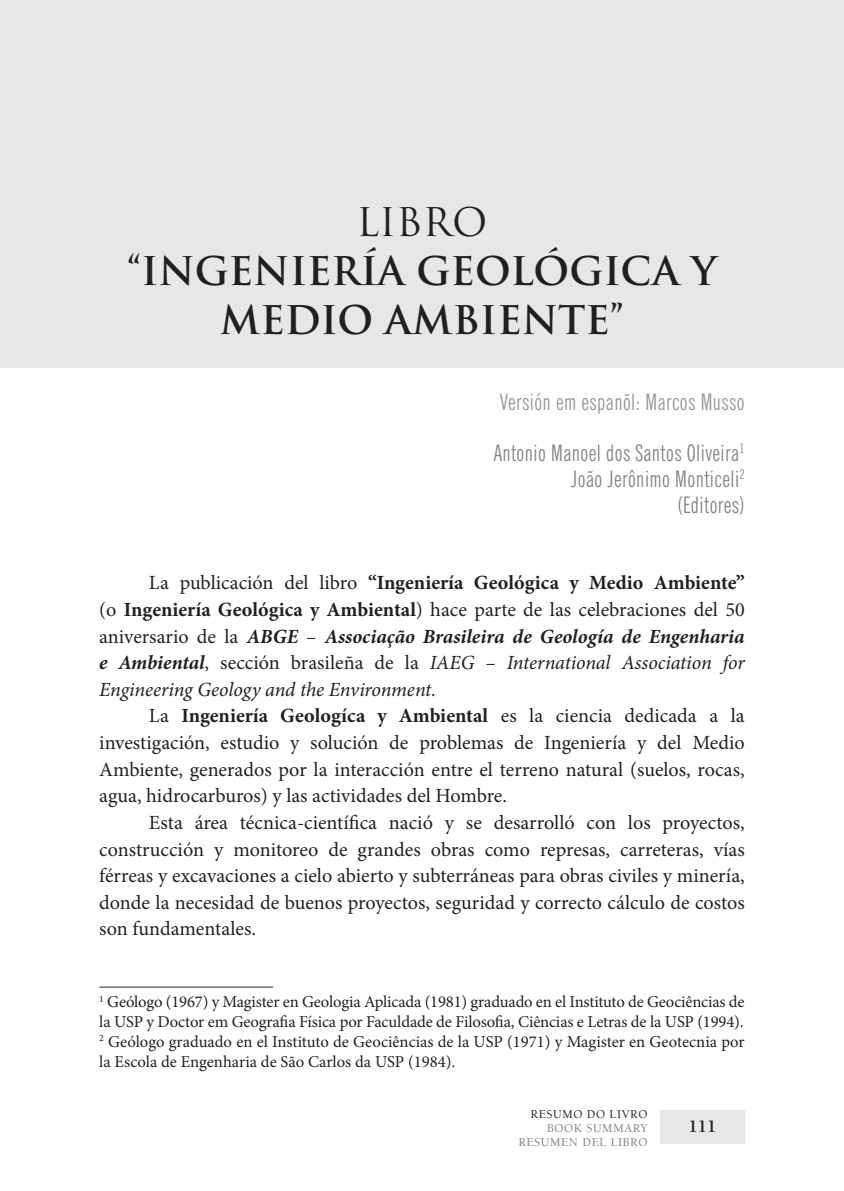
<style>
.page{position:relative;width:844px;height:1191px;background:#fff}
.page>*{position:absolute;margin:0;border:0;box-sizing:border-box;transform-origin:0 0}
.t1{font:700 38.5px/49px "Trajan";color:#231f20;text-align:center}
.t2{font:38.5px "Trajan";color:#231f20}
.t3{font:extra-condensed 22.75px/26.2px "News Gothic BT";letter-spacing:.02em;color:#808285;text-align:right}
.t4{font:extra-condensed 22.75px "News Gothic BT";letter-spacing:.02em;color:#939598}
.t5{font:20.12px/26.6px "Minion Pro";color:#231f20;text-align:justify}
.t6{font:700 17.5px "Berkeley LT";color:#231f20}
.t7{font:16.62px/19.9px "Minion Pro";color:#231f20;text-align:justify}
.t8{font:500 12.25px/14px "Berkeley LT";letter-spacing:.05em;color:#808285;text-align:right}
.t9{font:500 12.25px "Berkeley LT";letter-spacing:.05em;color:#231f20}
.s1{font-weight:700}
.s2{font-weight:700;font-style:italic}
.s3{font-style:italic}
</style>
<div class="page">
<div style="left:660px;top:1110px;width:84px;height:34px;background:#e6e7e9"></div>
<div style="left:0;top:0;width:843px;height:367px;background:#e6e7e9"></div>
<hr style="left:99px;top:986px;width:174px;height:1px;background:#231f20">
<h1 class="t2" style="left:356px;top:198px;width:133px">LIBRO</h1>
<h1 class="t1" style="left:127px;top:246px;width:591px">“INGENIERÍA GEOLÓGICA Y<br>MEDIO AMBIENTE”</h1>
<p class="t4" style="left:500px;top:388px;width:246px">Versión em espanõl: Marcos Musso</p>
<p class="t3" style="left:493px;top:439px;width:252px">Antonio Manoel dos Santos Oliveira<sup>1<br></sup>João Jerônimo Monticeli<sup>2<br></sup>(Editores)</p>
<p class="t5" style="left:99px;top:570px;width:646px;text-indent:50px">La publicación del libro <span class="s1">“Ingeniería Geológica y Medio Ambiente” </span>(o <span class="s1">Ingeniería Geológica y Ambiental</span>) hace parte de las celebraciones del 50 aniversario de la <span class="s2">ABGE</span> <span class="s3">–</span> <span class="s2">Associação Brasileira de Geología de Engenharia e Ambiental</span>, sección brasileña de la <span class="s3">IAEG – International Association for Engineering Geology and the Environment.</span></p>
<p class="t5" style="left:99px;top:703px;width:646px;text-indent:50px">La <span class="s1">Ingeniería Geologíca y Ambiental</span> es la ciencia dedicada a la investigación, estudio y solución de problemas de Ingeniería y del Medio Ambiente, generados por la interacción entre el terreno natural (suelos, rocas, agua, hidrocarburos) y las actividades del Hombre.</p>
<p class="t5" style="left:99px;top:809px;width:646px;text-indent:50px">Esta área técnica-científica nació y se desarrolló con los proyectos, construcción y monitoreo de grandes obras como represas, carreteras, vías férreas y excavaciones a cielo abierto y subterráneas para obras civiles y minería, donde la necesidad de buenos proyectos, seguridad y correcto cálculo de costos son fundamentales.</p>
<p class="t7" style="left:99px;top:991px;width:646px"><sup>1</sup> Geólogo (1967) y Magister en Geologia Aplicada (1981) graduado en el Instituto de Geociências de la USP y Doctor em Geografia Física por Faculdade de Filosofia, Ciências e Letras de la USP (1994).<br><sup>2</sup> Geólogo graduado en el Instituto de Geociências de la USP (1971) y Magister en Geotecnia por la Escola de Engenharia de São Carlos da USP (1984).</p>
<p class="t9" style="left:530px;top:1107px;width:118px">RESUMO DO LIVRO</p>
<p class="t8" style="left:518px;top:1121px;width:131px">BOOK SUMMARy<br>RESUMEN DEL LIBRO</p>
<p class="t6" style="left:688px;top:1116px;width:30px">111</p>
</div>
